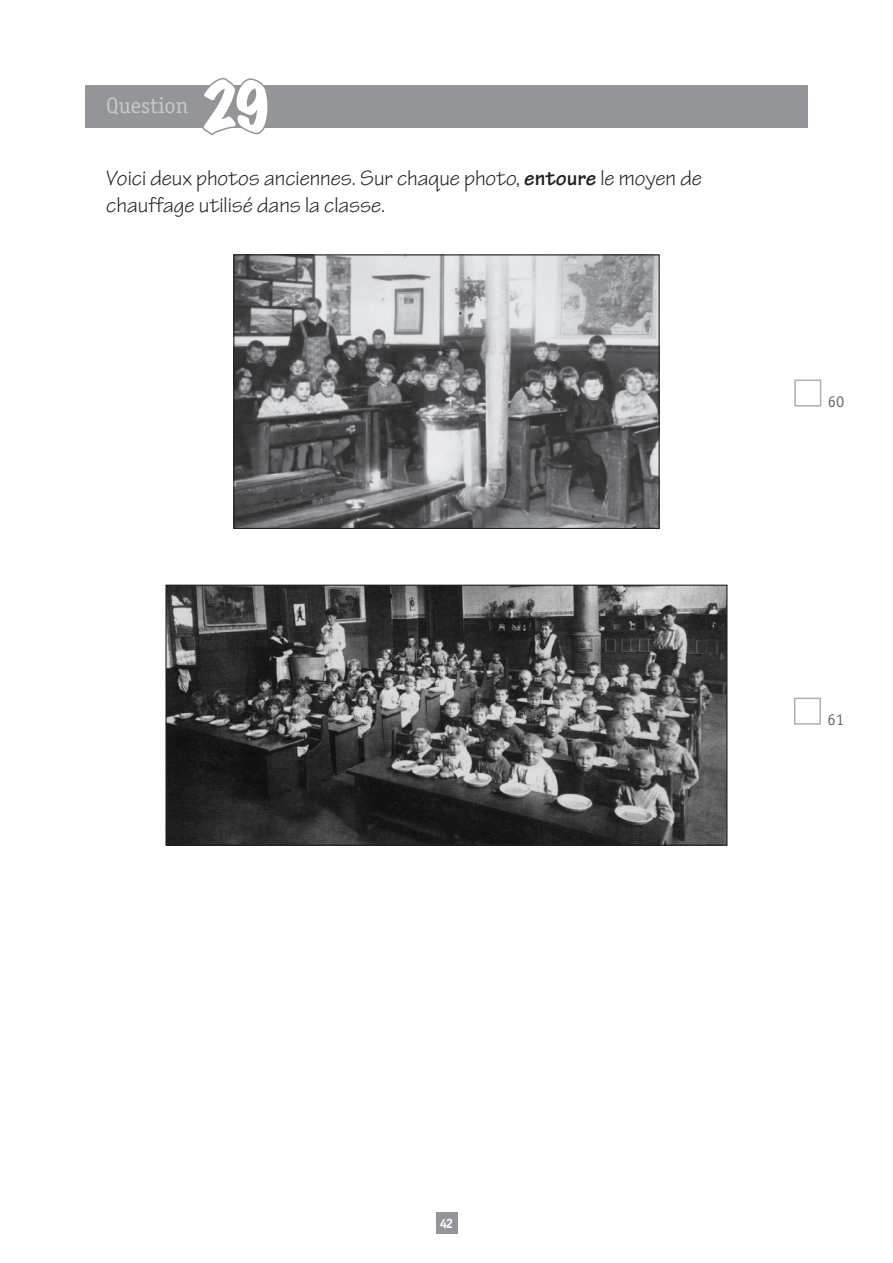
<style>
.page{position:relative;width:893px;height:1263px;background:#fff}
.page>*{position:absolute;margin:0;border:0;box-sizing:border-box;transform-origin:0 0}
.t1{font:expanded 60px "Marker Felt";color:#fff}
.t2{font:22.5px/27px "Tekton Pro";color:#231f20}
.t3{font:22.5px "Officina Serif";color:#c7c8ca}
.t4{font:16.5px "Officina Sans";color:#6c6d70}
.t5{font:700 13.5px "Officina Serif";color:#fff}
.s1{font-weight:700}
</style>
<div class="page">
<div style="left:436px;top:1212px;width:21px;height:21px;background:#939598"></div>
<img style="left:235px;top:256px;width:423px;height:271px">
<div style="left:233px;top:254px;width:427px;height:275px;border:1px solid #231f20"></div>
<img style="left:167px;top:587px;width:558px;height:257px">
<div style="left:165px;top:585px;width:562px;height:261px;border:1px solid #231f20"></div>
<div style="left:794px;top:698px;width:27px;height:27px;border:2px solid #adaeb2"></div>
<div style="left:794px;top:379px;width:27px;height:27px;border:2px solid #adaeb2"></div>
<div style="left:85px;top:85px;width:723px;height:42px;background:#939598"></div>
<svg style="left:201px;top:78px;width:69px;height:57px"></svg>
<p class="t3" style="left:106px;top:92px;width:84px">Question</p>
<p class="t1" style="left:200px;top:63px;width:74px">29</p>
<p class="t2" style="left:106px;top:165px;width:597px">Voici deux photos anciennes. Sur chaque photo, <span class="s1">entoure</span> le moyen de chauffage utilisé dans la classe.</p>
<p class="t4" style="left:828px;top:391px;width:18px">60</p>
<p class="t4" style="left:827px;top:709px;width:18px">61</p>
<p class="t5" style="left:440px;top:1215px;width:15px">42</p>
</div>
